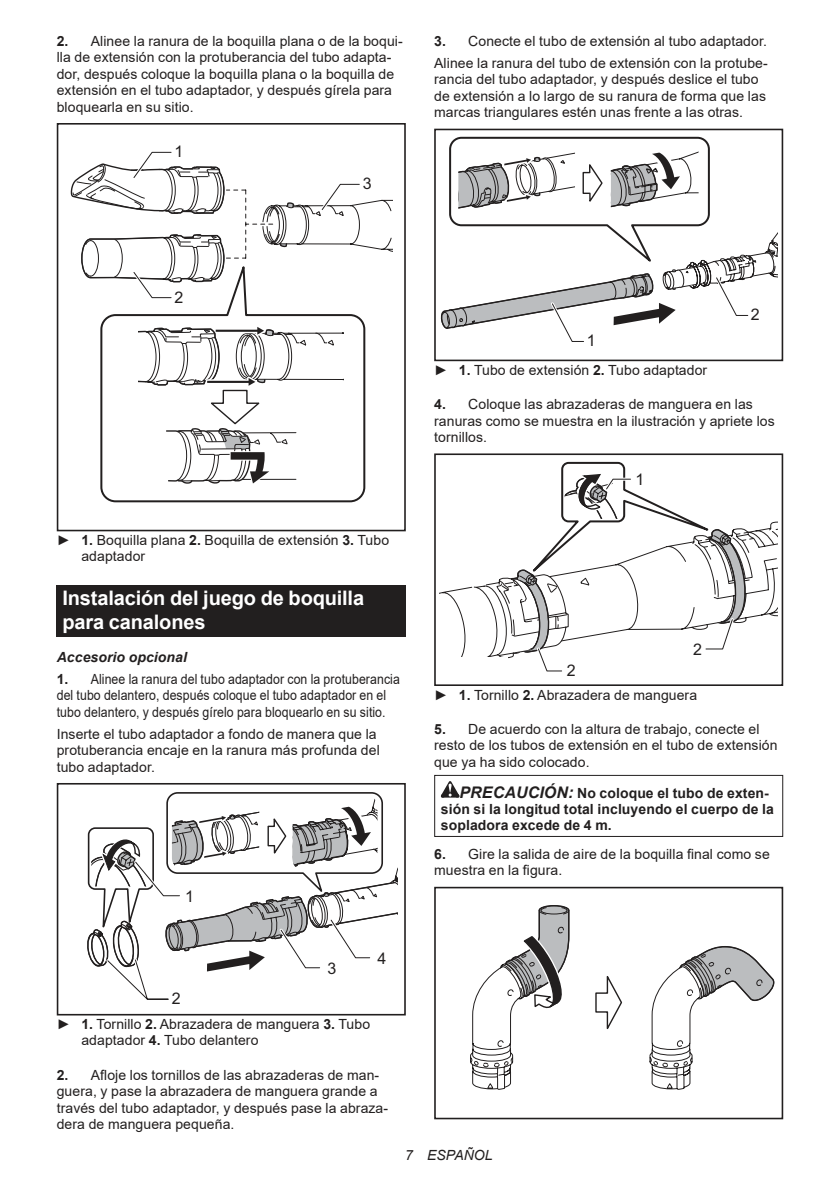
<style>
.page{position:relative;width:840px;height:1191px;background:#fff}
.page>*{position:absolute;margin:0;border:0;box-sizing:border-box;transform-origin:0 0}
.t1{font:700 20px/23.4px "Arial";letter-spacing:-.01em;color:#fff}
.t2{font:16px "Arial";color:#221f1f}
.t3{font:14px/16.4px "Arial";letter-spacing:.005em;color:#221f1f}
.t4{font:14px/16.4px "Arial";letter-spacing:.005em;color:#221f1f;scale:.88 1}
.t5{font:700 14px/16.4px "Arial";letter-spacing:.005em;color:#221f1f}
.t6{font:italic 700 14px "Arial";letter-spacing:.005em;color:#221f1f}
.t7{font:italic 14px "Arial";letter-spacing:.005em;color:#221f1f}
.s1{font-weight:700}
.s2{font-style:italic;font-size:16px}
</style>
<div class="page">
<svg style="left:69px;top:123px;width:336px;height:408px"></svg>
<div style="left:57px;top:585px;width:348px;height:52px;background:#221f1f"></div>
<div style="left:57px;top:783px;width:348px;height:232px;border:2px solid #221f1f"></div>
<svg style="left:87px;top:792px;width:310px;height:208px"></svg>
<div style="left:434px;top:129px;width:348px;height:232px;border:2px solid #221f1f"></div>
<svg style="left:440px;top:136px;width:337px;height:206px"></svg>
<svg style="left:758px;top:521px;width:19px;height:96px"></svg>
<div style="left:434px;top:453px;width:348px;height:233px;border:2px solid #221f1f"></div>
<svg style="left:434px;top:453px;width:324px;height:221px"></svg>
<svg style="left:440px;top:781px;width:19px;height:16px"></svg>
<div style="left:434px;top:775px;width:348px;height:62px;border:1px solid #221f1f"></div>
<svg style="left:649px;top:946px;width:126px;height:144px"></svg>
<svg style="left:595px;top:976px;width:27px;height:54px"></svg>
<svg style="left:470px;top:905px;width:100px;height:185px"></svg>
<div style="left:434px;top:886px;width:348px;height:233px;border:2px solid #221f1f"></div>
<p class="t3" style="left:57px;top:34px;width:347px"><span class="s1">2.</span> Alinee la ranura de la boquilla plana o de la boqui&shy;lla de extensión con la protuberancia del tubo adapta&shy;dor, después coloque la boquilla plana o la boquilla de extensión en el tubo adaptador, y después gírela para bloquearla en su sitio.</p>
<p class="t2" style="left:174px;top:142px;width:10px">1</p>
<p class="t2" style="left:362px;top:174px;width:10px">3</p>
<p class="t3" style="left:434px;top:31px;width:335px;line-height:22px"><span class="s1">3.</span> Conecte el tubo de extensión al tubo adaptador.<br>Alinee la ranura del tubo de extensión con la protube-</p>
<p class="t3" style="left:434px;top:73px;width:333px">rancia del tubo adaptador, y después deslice el tubo de extensión a lo largo de su ranura de forma que las marcas triangulares estén unas frente a las otras.</p>
<p class="t2" style="left:174px;top:288px;width:10px">2</p>
<p class="t3" style="left:81px;top:531px;width:309px;text-indent:-25px">► <span class="s1">1.</span> Boquilla plana <span class="s1">2.</span> Boquilla de extensión <span class="s1">3.</span> Tubo adaptador</p>
<h1 class="t1" style="left:62px;top:588px;width:303px">Instalación del juego de boquilla para canalones</h1>
<p class="t6" style="left:57px;top:651px;width:132px">Accesorio opcional</p>
<p class="t4" style="left:57px;top:672px;width:391px"><span class="s1">1.</span> Alinee la ranura del tubo adaptador con la protuberancia del tubo delantero, después coloque el tubo adaptador en el tubo delantero, y después gírelo para bloquearlo en su sitio.</p>
<p class="t3" style="left:57px;top:725px;width:324px">Inserte el tubo adaptador a fondo de manera que la protuberancia encaje en la ranura más profunda del tubo adaptador.</p>
<p class="t2" style="left:185px;top:887px;width:10px">1</p>
<p class="t2" style="left:172px;top:989px;width:10px">2</p>
<p class="t2" style="left:327px;top:959px;width:10px">3</p>
<p class="t2" style="left:377px;top:949px;width:10px">4</p>
<p class="t3" style="left:81px;top:1015px;width:290px;text-indent:-25px">► <span class="s1">1.</span> Tornillo <span class="s1">2.</span> Abrazadera de manguera <span class="s1">3.</span> Tubo adaptador <span class="s1">4.</span> Tubo delantero</p>
<p class="t3" style="left:57px;top:1066px;width:333px"><span class="s1">2.</span> Afloje los tornillos de las abrazaderas de man&shy;guera, y pase la abrazadera de manguera grande a través del tubo adaptador, y después pase la abraza&shy;dera de manguera pequeña.</p>
<p class="t2" style="left:750px;top:305px;width:10px">2</p>
<p class="t2" style="left:586px;top:331px;width:10px">1</p>
<p class="t3" style="left:434px;top:361px;width:274px">► <span class="s1">1.</span> Tubo de extensión <span class="s1">2.</span> Tubo adaptador</p>
<p class="t3" style="left:434px;top:397px;width:342px"><span class="s1">4.</span> Coloque las abrazaderas de manguera en las ranuras como se muestra en la ilustración y apriete los tornillos.</p>
<p class="t2" style="left:635px;top:469px;width:10px">1</p>
<p class="t2" style="left:692px;top:640px;width:10px">2</p>
<p class="t3" style="left:434px;top:686px;width:264px">► <span class="s1">1.</span> Tornillo <span class="s1">2.</span> Abrazadera de manguera</p>
<p class="t3" style="left:434px;top:722px;width:344px"><span class="s1">5.</span> De acuerdo con la altura de trabajo, conecte el resto de los tubos de extensión en el tubo de extensión que ya ha sido colocado.</p>
<p class="t5" style="left:440px;top:785px;width:334px;text-indent:19px"><span class="s2">PRECAUCIÓN:</span> No coloque el tubo de exten&shy;sión si la longitud total incluyendo el cuerpo de la sopladora excede de 4 m.</p>
<p class="t3" style="left:434px;top:845px;width:337px"><span class="s1">6.</span> Gire la salida de aire de la boquilla final como se muestra en la figura.</p>
<p class="t2" style="left:566px;top:661px;width:10px">2</p>
<p class="t7" style="left:405px;top:1147px;width:89px">7 ESPAÑOL</p>
</div>
